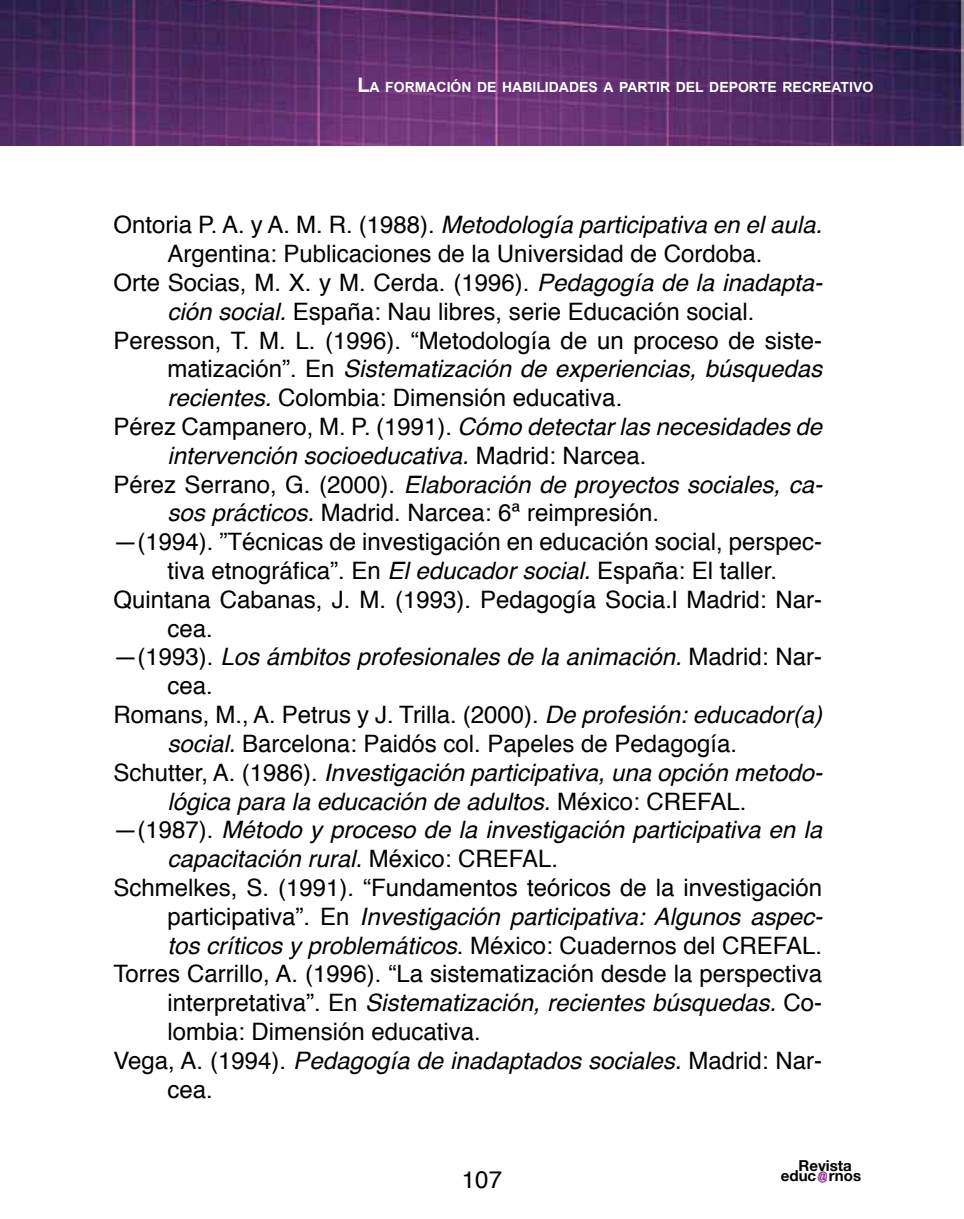
<style>
.page{position:relative;width:964px;height:1219px;background:#fff}
.page>*{position:absolute;margin:0;border:0;box-sizing:border-box;transform-origin:0 0}
.t1{font:24px "Helvetica";color:#000}
.t2{font:italic 24px "Helvetica";color:#000}
.t3{font:700 15px "Helvetica Neue";color:#000}
.t4{font:700 14px "Arial";color:#fff}
.s1{font-size:20px}
.s2{font-style:normal}
.s3{font-style:italic}
</style>
<div class="page">
<img style="left:0;top:0;width:964px;height:146px">
<svg style="left:817px;top:1171px;width:10px;height:12px"></svg>
<p class="t4" style="left:357px;top:78px;width:517px"><span class="s1">L</span>A FORMACIÓN DE HABILIDADES A PARTIR DEL DEPORTE RECREATIVO</p>
<p class="t2" style="left:113px;top:206px;width:710px"><span class="s2">Ontoria P. A. y A. M. R. (1988).</span> Metodología participativa en el aula.</p>
<p class="t1" style="left:167px;top:235px;width:596px">Argentina: Publicaciones de la Universidad de Cordoba.</p>
<p class="t1" style="left:113px;top:264px;width:711px">Orte Socias, M. X. y M. Cerda. (1996). <span class="s3">Pedagogía de la inadapta-</span></p>
<p class="t1" style="left:167px;top:293px;width:588px"><span class="s3">ción social.</span> España: Nau libres, serie Educación social.</p>
<p class="t1" style="left:113px;top:322px;width:710px">Peresson, T. M. L. (1996). “Metodología de un proceso de siste-</p>
<p class="t2" style="left:167px;top:350px;width:656px"><span class="s2">matización”. En</span> Sistematización de experiencias, búsquedas</p>
<p class="t1" style="left:167px;top:379px;width:456px"><span class="s3">recientes.</span> Colombia: Dimensión educativa.</p>
<p class="t2" style="left:113px;top:408px;width:710px"><span class="s2">Pérez Campanero, M. P. (1991).</span> Cómo detectar las necesidades de</p>
<p class="t2" style="left:167px;top:437px;width:480px">intervención socioeducativa. <span class="s2">Madrid: Narcea.</span></p>
<p class="t2" style="left:113px;top:465px;width:711px"><span class="s2">Pérez Serrano, G. (2000).</span> Elaboración de proyectos sociales, ca-</p>
<p class="t1" style="left:167px;top:495px;width:493px"><span class="s3">sos prácticos.</span> Madrid. Narcea: 6ª reimpresión.</p>
<p class="t1" style="left:113px;top:523px;width:710px">—(1994). ”Técnicas de investigación en educación social, perspec-</p>
<p class="t1" style="left:167px;top:552px;width:611px">tiva etnográfica”. En <span class="s3">El educador social.</span> España: El taller.</p>
<p class="t1" style="left:113px;top:581px;width:710px">Quintana Cabanas, J. M. (1993). Pedagogía Socia.l Madrid: Nar-</p>
<p class="t1" style="left:167px;top:610px;width:47px">cea.</p>
<p class="t2" style="left:113px;top:638px;width:710px"><span class="s2">—(1993).</span> Los ámbitos profesionales de la animación. <span class="s2">Madrid: Nar-</span></p>
<p class="t1" style="left:167px;top:667px;width:47px">cea.</p>
<p class="t1" style="left:113px;top:696px;width:710px">Romans, M., A. Petrus y J. Trilla. (2000). <span class="s3">De profesión: educador(a)</span></p>
<p class="t1" style="left:167px;top:725px;width:571px"><span class="s3">social.</span> Barcelona: Paidós col. Papeles de Pedagogía.</p>
<p class="t2" style="left:113px;top:753px;width:711px"><span class="s2">Schutter, A. (1986).</span> Investigación participativa, una opción metodo-</p>
<p class="t2" style="left:167px;top:782px;width:581px">lógica para la educación de adultos. <span class="s2">México: CREFAL.</span></p>
<p class="t2" style="left:113px;top:811px;width:710px"><span class="s2">—(1987).</span> Método y proceso de la investigación participativa en la</p>
<p class="t2" style="left:167px;top:840px;width:392px">capacitación rural. <span class="s2">México: CREFAL.</span></p>
<p class="t1" style="left:113px;top:869px;width:710px">Schmelkes, S. (1991). “Fundamentos teóricos de la investigación</p>
<p class="t2" style="left:167px;top:897px;width:657px"><span class="s2">participativa”. En</span> Investigación participativa: Algunos aspec-</p>
<p class="t1" style="left:167px;top:927px;width:656px"><span class="s3">tos críticos y problemáticos</span>. México: Cuadernos del CREFAL.</p>
<p class="t1" style="left:113px;top:955px;width:710px">Torres Carrillo, A. (1996). “La sistematización desde la perspectiva</p>
<p class="t2" style="left:167px;top:984px;width:656px"><span class="s2">interpretativa”. En</span> Sistematización, recientes búsquedas. <span class="s2">Co-</span></p>
<p class="t1" style="left:167px;top:1013px;width:315px">lombia: Dimensión educativa.</p>
<p class="t2" style="left:113px;top:1041px;width:710px"><span class="s2">Vega, A. (1994).</span> Pedagogía de inadaptados sociales. <span class="s2">Madrid: Nar-</span></p>
<p class="t1" style="left:167px;top:1071px;width:47px">cea.</p>
<p class="t1" style="left:462px;top:1161px;width:42px">107</p>
<p class="t3" style="left:798px;top:1157px;width:55px">Revista</p>
<p class="t3" style="left:781px;top:1167px;width:82px">educ rnos</p>
</div>
